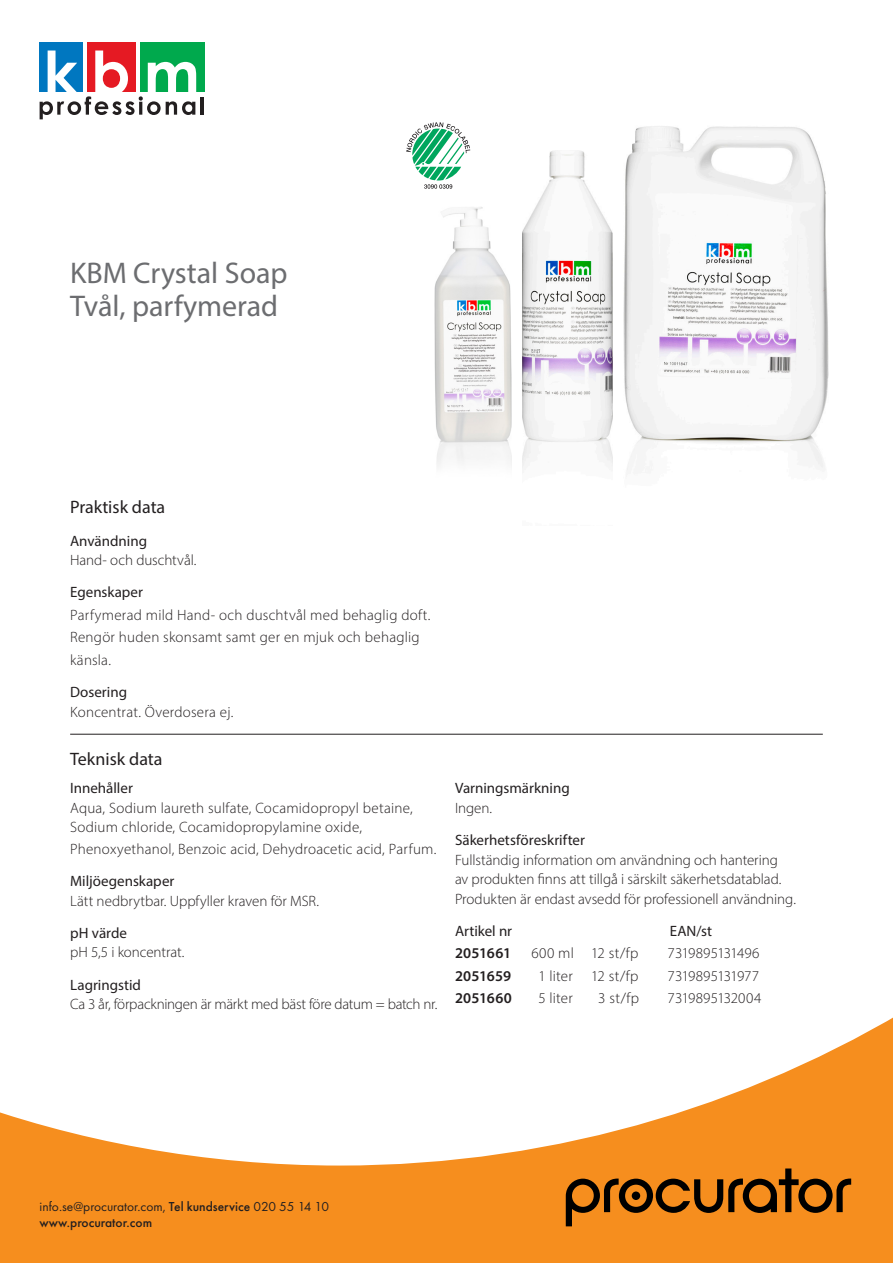
<style>
.page{position:relative;width:893px;height:1263px;background:#fff}
.page>*{position:absolute;margin:0;border:0;box-sizing:border-box;transform-origin:0 0}
.produkttext{font:30px/33px "Myriad Pro";color:#6c6d70}
.Rubrik_2{font:18px "Myriad Pro";color:#231f20}
.Brödtext{font:300 15px/19.5px "Myriad Pro";color:#231f20}
.produkttext-2{font:300 15px/22.5px "Myriad Pro";letter-spacing:.015em;color:#231f20}
.Rubrik_3{font:15px "Myriad Pro";color:#231f20}
.Brödtext-2{font:300 15px "Myriad Pro";letter-spacing:-.02em;color:#231f20}
.produkttext-3{font:300 15px "Myriad Pro";letter-spacing:-.025em;color:#231f20}
.produkttext-4{font:600 15px "Myriad Pro";letter-spacing:.015em;color:#231f20}
.produkttext-5{font:600 15px "Myriad Pro";letter-spacing:-.005em;color:#231f20}
.t1{font:13.5px/16.5px "Futura PT";color:#231f20}
.s1{font-weight:500}
</style>
<div class="page">
<svg style="left:0;top:1017px;width:893px;height:246px;fill:#f68e1e"></svg>
<div style="left:40px;top:43px;width:43px;height:49px;background:#0077c0"></div>
<div style="left:140px;top:43px;width:64px;height:49px;background:#00a94d"></div>
<div style="left:87px;top:43px;width:49px;height:49px;background:#e51a23"></div>
<svg style="left:40px;top:51px;width:156px;height:68px"></svg>
<hr style="left:201px;top:97px;width:3px;height:18px;background:#231f20">
<svg style="left:566px;top:1168px;width:285px;height:58px;background:#b46816"></svg>
<hr style="left:70px;top:734px;width:753px;height:1px;background:#231f20">
<img style="left:623px;top:126px;width:206px;height:345px">
<img style="left:435px;top:207px;width:76px;height:259px">
<img style="left:522px;top:150px;width:91px;height:319px">
<svg style="left:406px;top:122px;width:64px;height:67px"></svg>
<p class="produkttext" style="left:70px;top:256px;width:219px">KBM Crystal Soap<br>Tvål, parfymerad</p>
<p class="Rubrik_2" style="left:70px;top:496px;width:97px">Praktisk data</p>
<p class="Rubrik_3" style="left:70px;top:531px;width:78px">Användning</p>
<p class="Brödtext" style="left:70px;top:550px;width:128px">Hand- och duschtvål.</p>
<p class="Rubrik_3" style="left:70px;top:583px;width:74px">Egenskaper</p>
<p class="produkttext-2" style="left:70px;top:603px;width:362px">Parfymerad mild Hand- och duschtvål med behaglig doft.</p>
<p class="produkttext-2" style="left:70px;top:626px;width:351px">Rengör huden skonsamt samt ger en mjuk och behaglig känsla.</p>
<p class="Rubrik_3" style="left:70px;top:683px;width:58px">Dosering</p>
<p class="Brödtext" style="left:70px;top:702px;width:165px">Koncentrat. Överdosera ej.</p>
<p class="Rubrik_2" style="left:70px;top:748px;width:94px">Teknisk data</p>
<p class="Rubrik_3" style="left:70px;top:779px;width:64px">Innehåller</p>
<p class="Brödtext" style="left:70px;top:798px;width:344px">Aqua, Sodium laureth sulfate, Cocamidopropyl betaine,<br>Sodium chloride, Cocamidopropylamine oxide,</p>
<p class="Brödtext" style="left:70px;top:839px;width:368px">Phenoxyethanol, Benzoic acid, Dehydroacetic acid, Parfum.</p>
<p class="Rubrik_3" style="left:70px;top:872px;width:106px">Miljöegenskaper</p>
<p class="Brödtext" style="left:70px;top:891px;width:250px">Lätt nedbrytbar. Uppfyller kraven för MSR.</p>
<p class="Rubrik_3" style="left:70px;top:924px;width:58px">pH värde</p>
<p class="Brödtext" style="left:70px;top:942px;width:116px">pH 5,5 i koncentrat.</p>
<p class="Rubrik_3" style="left:70px;top:975px;width:72px">Lagringstid</p>
<p class="Brödtext-2" style="left:70px;top:995px;width:369px">Ca 3 år, förpackningen är märkt med bäst före datum = batch nr.</p>
<p class="Rubrik_3" style="left:455px;top:779px;width:116px">Varningsmärkning</p>
<p class="Brödtext" style="left:455px;top:798px;width:39px">Ingen.</p>
<p class="Rubrik_3" style="left:455px;top:831px;width:131px">Säkerhetsföreskrifter</p>
<p class="Brödtext" style="left:455px;top:850px;width:328px">Fullständig information om användning och hantering av produkten finns att tillgå i särskilt säkerhetsdatablad.</p>
<p class="Brödtext" style="left:455px;top:889px;width:342px">Produkten är endast avsedd för professionell användning.</p>
<p class="Rubrik_3" style="left:455px;top:921px;width:59px">Artikel nr</p>
<p class="Rubrik_3" style="left:670px;top:921px;width:44px">EAN/st</p>
<p class="produkttext-5" style="left:455px;top:944px;width:58px">2051661</p>
<p class="produkttext-2" style="left:531px;top:942px;width:108px">600 ml 12 st/fp</p>
<p class="produkttext-3" style="left:668px;top:944px;width:93px">7319895131496</p>
<p class="produkttext-4" style="left:455px;top:966px;width:58px">2051659</p>
<p class="produkttext-2" style="left:538px;top:964px;width:102px">1 liter 12 st/fp</p>
<p class="produkttext-3" style="left:668px;top:967px;width:93px">7319895131977</p>
<p class="produkttext-4" style="left:455px;top:989px;width:58px">2051660</p>
<p class="produkttext-2" style="left:538px;top:987px;width:36px">5 liter</p>
<p class="produkttext-2" style="left:598px;top:987px;width:42px">3 st/fp</p>
<p class="produkttext-2" style="left:668px;top:987px;width:95px">7319895132004</p>
<p class="t1" style="left:40px;top:1198px;width:291px">info.se@procurator.com, <span class="s1">Tel kundservice</span> 020 55 14 10 <span class="s1">www.procurator.com</span></p>
</div>
